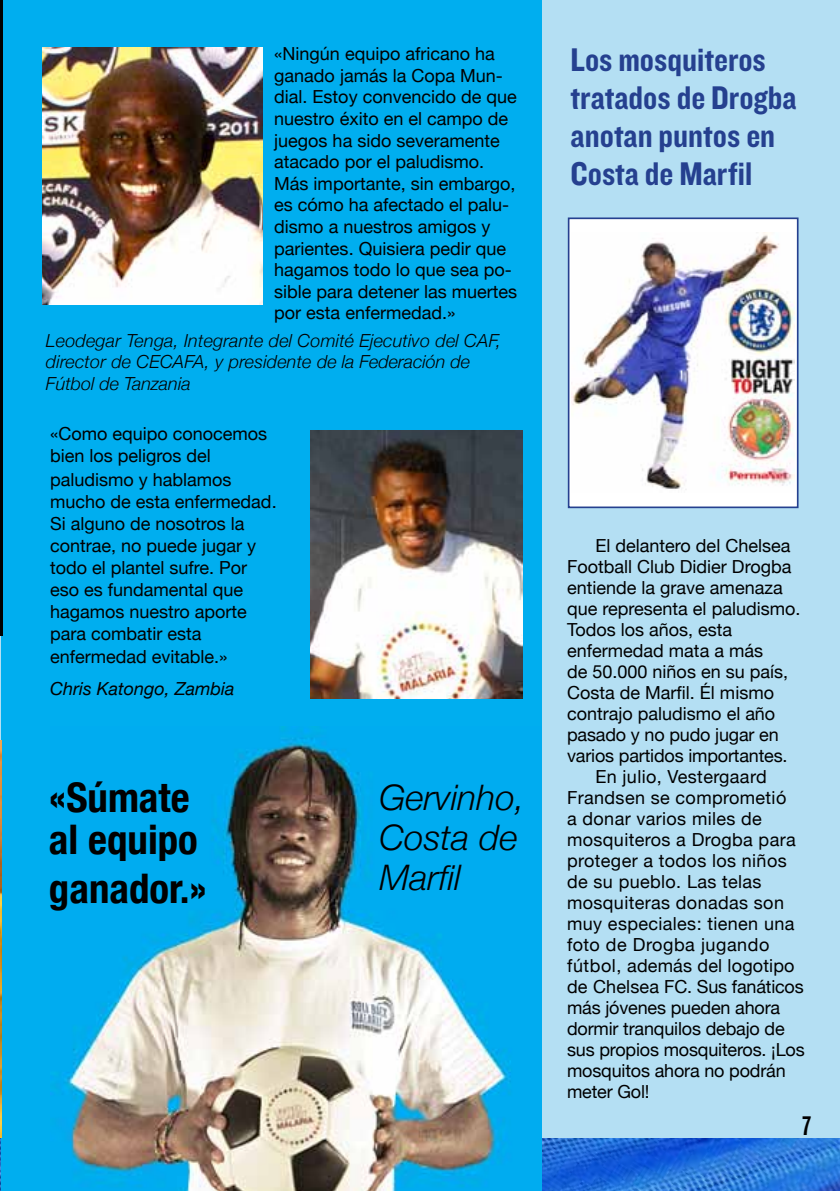
<style>
.page{position:relative;width:840px;height:1191px;background:#fff}
.page>*{position:absolute;margin:0;border:0;box-sizing:border-box;transform-origin:0 0}
.t1{font:700 condensed 40.8px/42.6px "Helvetica Neue";color:#000}
.t2{font:italic 300 35.2px/40.2px "Helvetica Neue";color:#000}
.t3{font:34px/38px "Knockout 50 Welterweight";color:#25408f}
.t4{font:28px "Knockout 48 Featherweight";color:#000}
.t5{font:18px/21.6px "Helvetica Neue";color:#000}
.t6{font:18px "Helvetica Neue";letter-spacing:.02em;color:#000}
.t7{font:italic 300 18px/21.6px "Helvetica Neue";letter-spacing:.01em;color:#000}
.t8{font:18px "Helvetica Neue";letter-spacing:.03em;color:#000}
.t9{font:italic 18px "Helvetica Neue";color:#000}
</style>
<div class="page">
<div style="left:542px;top:0;width:297px;height:1191px;background:#b4dff3"></div>
<div style="left:0;top:612px;width:7px;height:540px;background:#b4dff3"></div>
<div style="left:568px;top:218px;width:229px;height:289px;background:#fff"></div>
<img style="left:571px;top:232px;width:223px;height:258px">
<div style="left:567px;top:217px;width:231px;height:291px;border:2px solid #25408f"></div>
<img style="left:541px;top:1138px;width:298px;height:53px">
<div style="left:1px;top:0;width:540px;height:1191px;background:#00aeef"></div>
<img style="left:50px;top:726px;width:461px;height:465px">
<hr style="left:0;top:0;width:3px;height:635px;background:#000">
<img style="left:0;top:740px;width:1px;height:451px">
<img style="left:311px;top:430px;width:211px;height:268px">
<img style="left:43px;top:48px;width:220px;height:256px">
<p class="t5" style="left:274px;top:43px;width:244px">«Ningún equipo africano ha ganado jamás la Copa Mun&shy;dial. Estoy convencido de que nuestro éxito en el campo de juegos ha sido severamente atacado por el paludismo.<br>Más importante, sin embargo, es cómo ha afectado el palu&shy;dismo a nuestros amigos y parientes. Quisiera pedir que hagamos todo lo que sea po&shy;sible para detener las muertes por esta enfermedad.»</p>
<p class="t7" style="left:46px;top:329px;width:456px">Leodegar Tenga, Integrante del Comité Ejecutivo del CAF, director de CECAFA, y presidente de la Federación de<br>Fútbol de Tanzania</p>
<p class="t5" style="left:50px;top:422px;width:228px;line-height:22.2px">«Como equipo conocemos bien los peligros del paludismo y hablamos mucho de esta enfermedad.<br>Si alguno de nosotros la contrae, no puede jugar y todo el plantel sufre. Por eso es fundamental que hagamos nuestro aporte para combatir esta enfermedad evitable.»</p>
<p class="t9" style="left:50px;top:678px;width:186px">Chris Katongo, Zambia</p>
<h1 class="t1" style="left:49px;top:775px;width:150px">«Súmate al equipo</h1>
<h1 class="t1" style="left:49px;top:866px;width:159px">ganador.»</h1>
<h2 class="t2" style="left:379px;top:776px;width:147px">Gervinho,<br>Costa de<br>Marfil</h2>
<h3 class="t3" style="left:570px;top:39px;width:227px">Los mosquiteros tratados de Drogba anotan puntos en<br>Costa de Marfil</h3>
<p class="t5" style="left:595px;top:534px;width:196px">El delantero del Chelsea</p>
<p class="t5" style="left:566px;top:555px;width:226px">Football Club Didier Drogba</p>
<p class="t5" style="left:566px;top:576px;width:217px">entiende la grave amenaza</p>
<p class="t5" style="left:566px;top:597px;width:235px">que representa el paludismo.</p>
<p class="t5" style="left:566px;top:618px;width:167px">Todos los años, esta</p>
<p class="t5" style="left:566px;top:639px;width:197px">enfermedad mata a más</p>
<p class="t5" style="left:566px;top:660px;width:222px">de 50.000 niños en su país,</p>
<p class="t5" style="left:566px;top:681px;width:208px">Costa de Marfil. Él mismo</p>
<p class="t5" style="left:566px;top:702px;width:209px">contrajo paludismo el año</p>
<p class="t5" style="left:566px;top:723px;width:213px">pasado y no pudo jugar en</p>
<p class="t5" style="left:566px;top:744px;width:222px">varios partidos importantes.</p>
<p class="t6" style="left:595px;top:766px;width:173px">En julio, Vestergaard</p>
<p class="t6" style="left:566px;top:787px;width:220px">Frandsen se comprometió</p>
<p class="t6" style="left:566px;top:808px;width:196px">a donar varios miles de</p>
<p class="t6" style="left:566px;top:829px;width:230px">mosquiteros a Drogba para</p>
<p class="t6" style="left:566px;top:850px;width:221px">proteger a todos los niños</p>
<p class="t6" style="left:566px;top:871px;width:196px">de su pueblo. Las telas</p>
<p class="t6" style="left:566px;top:892px;width:218px">mosquiteras donadas son</p>
<p class="t6" style="left:566px;top:913px;width:229px">muy especiales: tienen una</p>
<p class="t8" style="left:566px;top:934px;width:203px">foto de Drogba jugando</p>
<p class="t5" style="left:566px;top:955px;width:229px">fútbol, además del logotipo</p>
<p class="t5" style="left:566px;top:976px;width:238px">de Chelsea FC. Sus fanáticos</p>
<p class="t5" style="left:566px;top:997px;width:214px">más jóvenes pueden ahora</p>
<p class="t5" style="left:566px;top:1018px;width:219px">dormir tranquilos debajo de</p>
<p class="t5" style="left:566px;top:1039px;width:239px">sus propios mosquiteros. ¡Los</p>
<p class="t5" style="left:566px;top:1060px;width:220px">mosquitos ahora no podrán</p>
<p class="t5" style="left:566px;top:1081px;width:84px">meter Gol!</p>
<h3 class="t4" style="left:801px;top:1109px;width:10px">7</h3>
</div>
